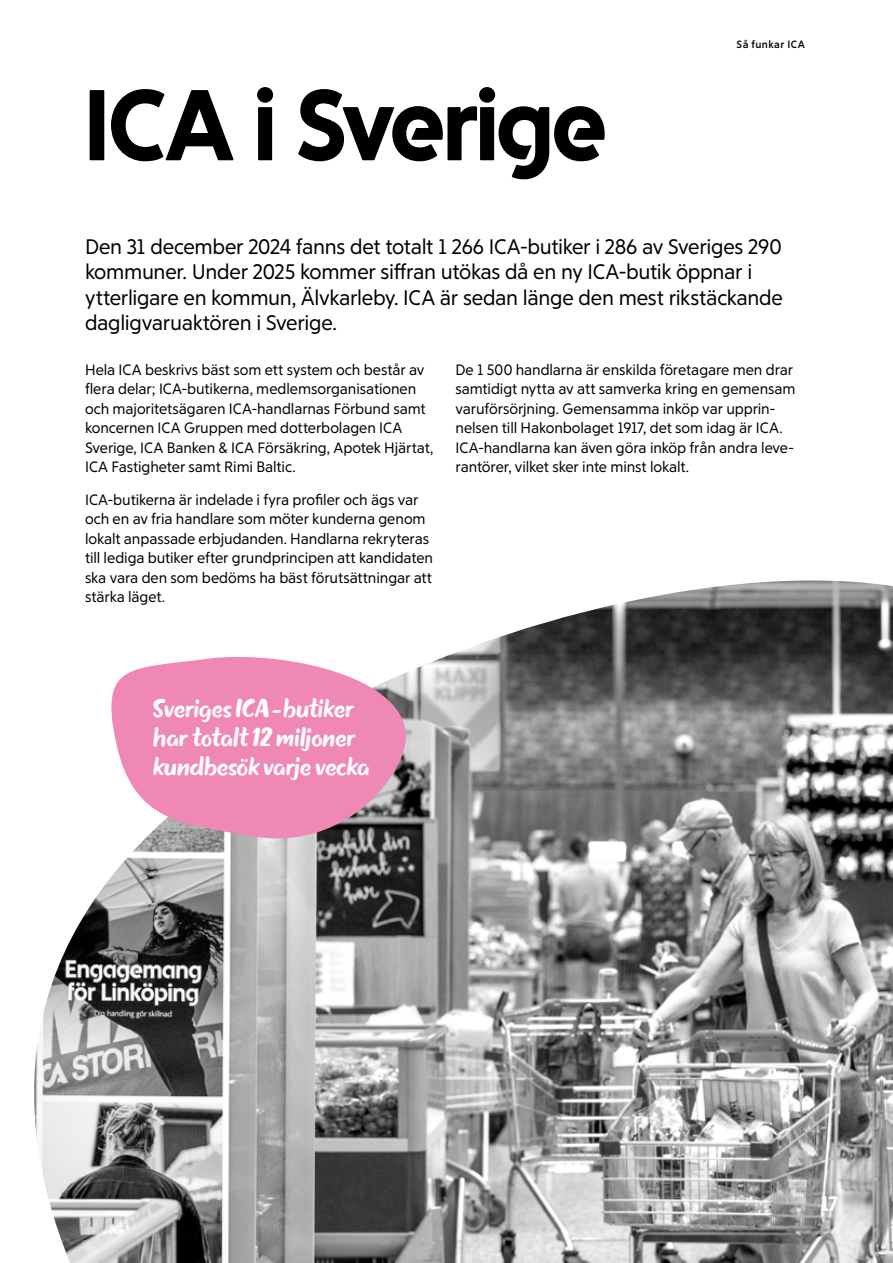
<style>
.page{position:relative;width:893px;height:1263px;background:#fff}
.page>*{position:absolute;margin:0;border:0;box-sizing:border-box;transform-origin:0 0}
.t1{font:700 100.35px "ICA Rubrik";letter-spacing:-.01em;color:#000}
.t2{font:24.15px/29px "ICA Brush 08";color:#fff}
.t3{font:21px/25.5px "ICA Text Ny 14";letter-spacing:-.015em;color:#000}
.t4{font:700 21px "ICA Rubrik";color:#fff}
.t5{font:15px/19.5px "ICA Text Ny 14";letter-spacing:-.01em;color:#000}
.t6{font:700 10.5px "ICA Text Ny 14";letter-spacing:.045em;color:#000}
</style>
<div class="page">
<img style="left:34px;top:580px;width:859px;height:683px">
<svg style="left:99px;top:648px;width:338px;height:200px;fill:#f088b6"></svg>
<svg style="left:272px;top:710px;width:9px;height:3px"></svg>
<h1 class="t1" style="left:85px;top:65px;width:523px">ICA i Sverige</h1>
<p class="t6" style="left:737px;top:38px;width:70px">Så funkar ICA</p>
<p class="t3" style="left:85px;top:234px;width:700px">Den 31 december 2024 fanns det totalt 1 266 ICA-butiker i 286 av Sveriges 290 kommuner. Under 2025 kommer siffran utökas då en ny ICA-butik öppnar i ytterligare en kommun, Älvkarleby. ICA är sedan länge den mest rikstäckande dagligvaruaktören i Sverige.</p>
<p class="t5" style="left:85px;top:360px;width:350px">Hela ICA beskrivs bäst som ett system och består av flera delar; ICA-butikerna, medlemsorganisationen och majoritetsägaren ICA-handlarnas Förbund samt koncernen ICA Gruppen med dotterbolagen ICA Sverige, ICA Banken &amp; ICA Försäkring, Apotek Hjärtat, ICA Fastigheter samt Rimi Baltic.</p>
<p class="t5" style="left:85px;top:489px;width:350px">ICA-butikerna är indelade i fyra profiler och ägs var och en av fria handlare som möter kunderna genom lokalt anpassade erbjudanden. Handlarna rekryteras till lediga butiker efter grundprincipen att kandidaten ska vara den som bedöms ha bäst förutsättningar att stärka läget.</p>
<p class="t5" style="left:455px;top:360px;width:342px">De 1 500 handlarna är enskilda företagare men drar samtidigt nytta av att samverka kring en gemensam varuförsörjning. Gemensamma inköp var upprin&shy;nelsen till Hakonbolaget 1917, det som idag är ICA.<br>ICA-handlarna kan även göra inköp från andra leve&shy;rantörer, vilket sker inte minst lokalt.</p>
<h2 class="t2" style="left:154px;top:694px;width:218px">Sveriges ICA butiker har totalt 12 miljoner kundbesök varje vecka</h2>
<h3 class="t4" style="left:821px;top:1191px;width:18px">17</h3>
</div>
